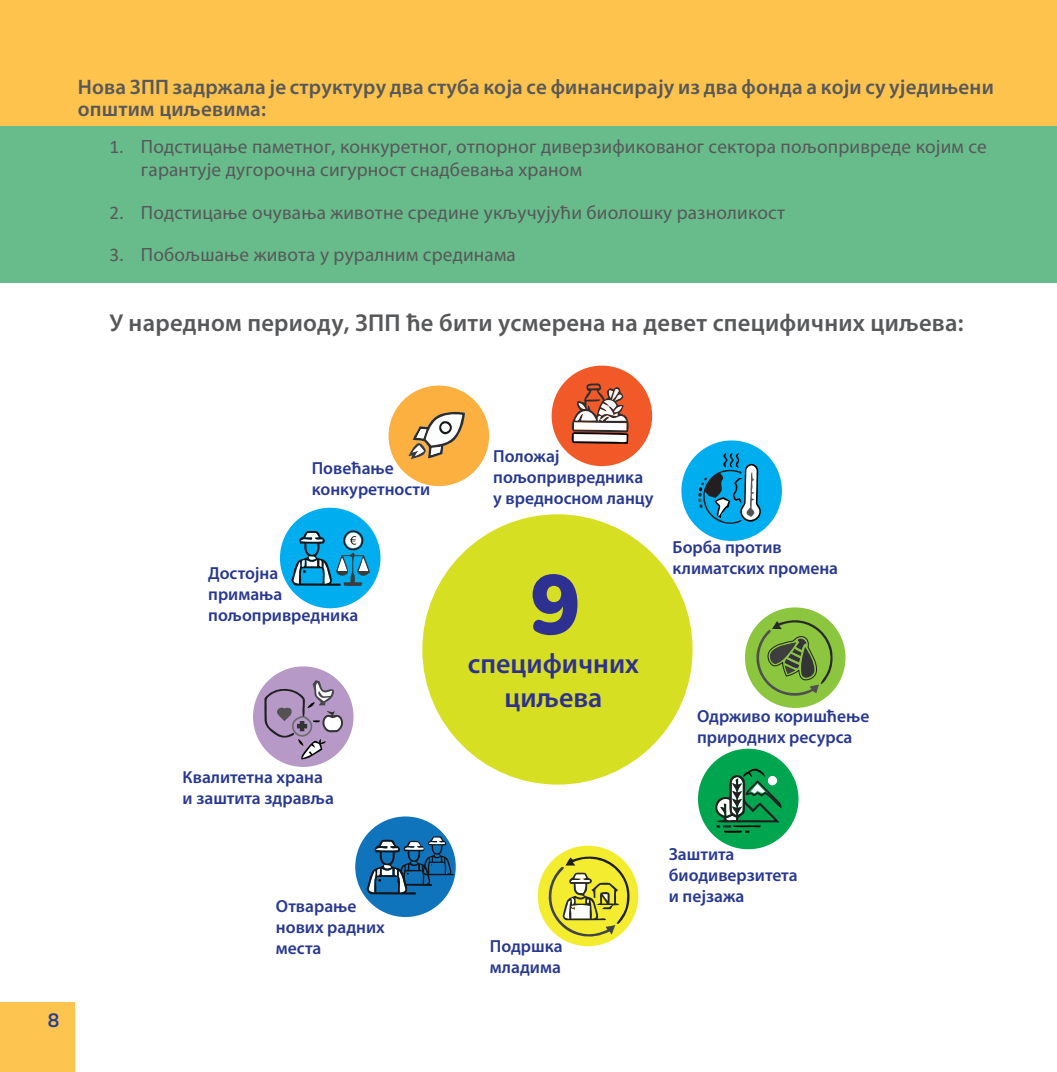
<style>
.page{position:relative;width:1057px;height:1072px;background:#fff}
.page>*{position:absolute;margin:0;border:0;box-sizing:border-box;transform-origin:0 0}
.t1{font:900 84px "Nunito";color:#2e3092}
.t2{font:600 28px/33.6px "Myriad Pro";color:#2e3092;text-align:center}
.t3{font:600 24.5px "Myriad Pro";letter-spacing:.01em;color:#57585a}
.t4{font:600 21px/22.8px "Myriad Pro";letter-spacing:.01em;color:#57585a}
.t5{font:19.25px/22.8px "Myriad Pro";letter-spacing:.01em;color:#57585a}
.t6{font:700 19.25px "Nunito";color:#253f8e}
.t7{font:600 17.5px/21px "Myriad Pro";color:#283890}
.s1{font-family:"Calibri"}
</style>
<div class="page">
<div style="left:0;top:1002px;width:74px;height:69px;background:#fec450"></div>
<div style="left:0;top:0;width:1057px;height:126px;background:#fec34d"></div>
<div style="left:0;top:126px;width:1057px;height:157px;background:#68bb8a"></div>
<div style="left:280px;top:508px;width:100px;height:100px;background:#00aeef;border-radius:50%"></div>
<div style="left:388px;top:385px;width:101px;height:101px;background:#fbb03f;border-radius:50%"></div>
<div style="left:422px;top:514px;width:270px;height:270px;background:#d6df21;border-radius:50%"></div>
<div style="left:551px;top:365px;width:101px;height:101px;background:#f15929;border-radius:50%"></div>
<div style="left:681px;top:440px;width:101px;height:101px;background:#00aeef;border-radius:50%"></div>
<div style="left:745px;top:607px;width:100px;height:101px;background:#8bc63e;border-radius:50%"></div>
<div style="left:698px;top:748px;width:100px;height:101px;background:#00a54f;border-radius:50%"></div>
<div style="left:538px;top:845px;width:100px;height:101px;background:#f4ed2f;border-radius:50%"></div>
<div style="left:253px;top:666px;width:100px;height:101px;background:#b799c8;border-radius:50%"></div>
<svg style="left:715px;top:768px;width:67px;height:65px"></svg>
<svg style="left:408px;top:411px;width:57px;height:48px"></svg>
<svg style="left:571px;top:383px;width:58px;height:61px"></svg>
<svg style="left:697px;top:452px;width:64px;height:72px"></svg>
<svg style="left:291px;top:530px;width:79px;height:56px"></svg>
<div style="left:355px;top:816px;width:101px;height:101px;background:#1074bc;border-radius:50%"></div>
<svg style="left:366px;top:836px;width:87px;height:58px"></svg>
<svg style="left:754px;top:619px;width:81px;height:78px"></svg>
<svg style="left:545px;top:854px;width:85px;height:83px"></svg>
<svg style="left:264px;top:680px;width:81px;height:79px"></svg>
<p class="t4" style="left:78px;top:76px;width:917px">Нова ЗПП задржала је структуру два стуба која се финансирају из два фонда а који су уједињени општим циљевима:</p>
<p class="t5" style="left:141px;top:136px;width:847px;text-indent:-31px"><span class="s1">1.</span> Подстицање паметног, конкуретног, отпорног диверзификованог сектора пољопривреде којим се гарантује дугорочна сигурност снадбевања храном</p>
<p class="t5" style="left:109px;top:201px;width:677px"><span class="s1">2.</span> Подстицање очувања животне средине укључујући биолошку разноликост</p>
<p class="t5" style="left:109px;top:244px;width:408px"><span class="s1">3.</span> Побољшање живота у руралним срединама</p>
<h3 class="t3" style="left:109px;top:309px;width:855px">У наредном периоду, ЗПП ће бити усмерена на девет специфичних циљева:</h3>
<p class="t6" style="left:48px;top:1006px;width:13px">8</p>
<p class="t7" style="left:312px;top:458px;width:120px">Повећање конкуретности</p>
<p class="t7" style="left:493px;top:446px;width:162px">Положај пољопривредника у вредносном ланцу</p>
<p class="t7" style="left:208px;top:562px;width:152px">Достојна<br>примања пољопривредника</p>
<p class="t7" style="left:183px;top:767px;width:153px">Квалитетна храна и заштита здравља</p>
<h1 class="t1" style="left:530px;top:544px;width:52px">9</h1>
<h2 class="t2" style="left:468px;top:647px;width:173px">специфичних циљева</h2>
<p class="t7" style="left:672px;top:536px;width:167px">Борба против климатских промена</p>
<p class="t7" style="left:697px;top:706px;width:174px">Одрживо коришћење природних ресурса</p>
<p class="t7" style="left:276px;top:895px;width:110px">Отварање нових радних места</p>
<p class="t7" style="left:490px;top:936px;width:74px">Подршка младима</p>
<p class="t7" style="left:669px;top:843px;width:130px">Заштита биодиверзитета и пејзажа</p>
</div>
